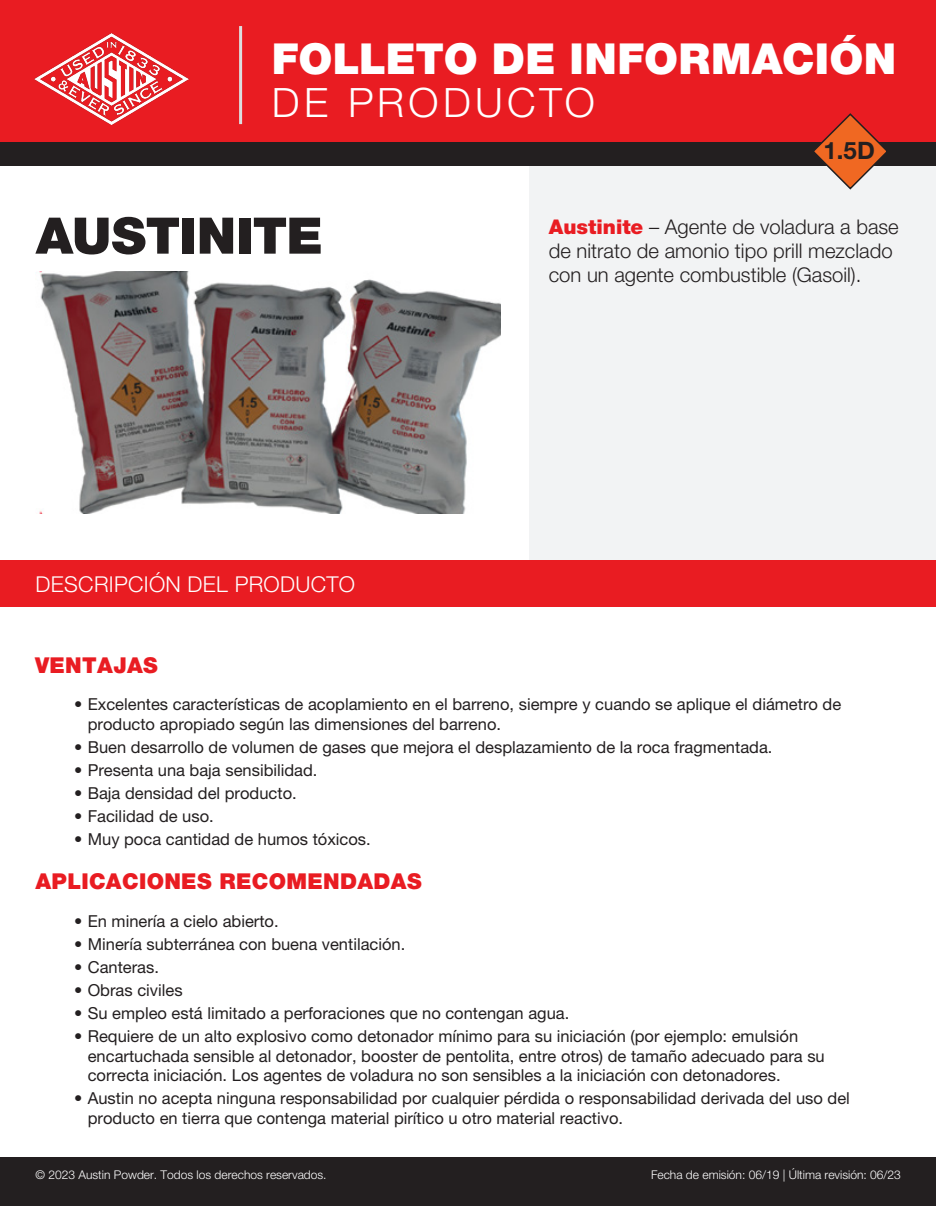
<style>
.page{position:relative;width:936px;height:1206px;background:#fff}
.page>*{position:absolute;margin:0;border:0;box-sizing:border-box;transform-origin:0 0}
.t1{font:900 50.4px "Helvetica Neue CE";letter-spacing:-.015em;color:#231f20}
.t2{font:900 42.75px "Helvetica Neue CE";letter-spacing:.005em;color:#fff}
.t3{font:300 40.5px "Helvetica Neue CE";letter-spacing:.105em;color:#fff}
.t4{font:700 24px "Helvetica Neue CE";color:#231f20}
.t5{font:900 21.9px "Helvetica Neue CE";letter-spacing:.015em;color:#e91c22}
.t6{font:300 21.9px "Helvetica Neue CE";letter-spacing:.015em;color:#fff}
.t7{font:300 20.25px/24px "Helvetica Neue CE";color:#231f20}
.t8{font:16.5px/19.5px "Helvetica Neue CE";color:#231f20}
.t9{font:300 12px "Helvetica Neue CE";color:#fff}
.s1{font-weight:900;color:#e91c22}
</style>
<div class="page">
<div style="left:529px;top:159px;width:406px;height:424px;background:#f2f3f4"></div>
<div style="left:0;top:0;width:935px;height:143px;background:#e91c22"></div>
<img style="left:34px;top:34px;width:154px;height:90px">
<hr style="left:239px;top:26px;width:3px;height:98px;background:#dcdddf">
<div style="left:0;top:142px;width:935px;height:23px;background:#231f20"></div>
<svg style="left:810px;top:113px;width:79px;height:77px"></svg>
<div style="left:0;top:1157px;width:935px;height:48px;background:#231f20"></div>
<div style="left:0;top:560px;width:935px;height:47px;background:#e91c22"></div>
<img style="left:39px;top:271px;width:461px;height:242px">
<p class="t2" style="left:272px;top:33px;width:625px">FOLLETO DE INFORMACIÓN</p>
<p class="t3" style="left:272px;top:78px;width:324px">DE PRODUCTO</p>
<p class="t1" style="left:36px;top:204px;width:288px">AUSTINITE</p>
<p class="t6" style="left:36px;top:570px;width:321px">DESCRIPCIÓN DEL PRODUCTO</p>
<p class="t4" style="left:823px;top:136px;width:53px">1.5D</p>
<p class="t7" style="left:548px;top:216px;width:351px"><span class="s1">Austinite</span> – Agente de voladura a base de nitrato de amonio tipo prill mezclado con un agente combustible (Gasoil).</p>
<p class="t5" style="left:35px;top:651px;width:124px">VENTAJAS</p>
<p class="t8" style="left:88px;top:696px;width:754px;text-indent:-14px">• Excelentes características de acoplamiento en el barreno, siempre y cuando se aplique el diámetro de producto apropiado según las dimensiones del barreno.</p>
<p class="t8" style="left:74px;top:738px;width:699px">• Buen desarrollo de volumen de gases que mejora el desplazamiento de la roca fragmentada.</p>
<p class="t8" style="left:74px;top:761px;width:245px">• Presenta una baja sensibilidad.</p>
<p class="t8" style="left:74px;top:784px;width:224px">• Baja densidad del producto.</p>
<p class="t8" style="left:74px;top:807px;width:141px">• Facilidad de uso.</p>
<p class="t8" style="left:74px;top:830px;width:298px">• Muy poca cantidad de humos tóxicos.</p>
<p class="t5" style="left:35px;top:867px;width:387px">APLICACIONES RECOMENDADAS</p>
<p class="t8" style="left:74px;top:912px;width:206px">• En minería a cielo abierto.</p>
<p class="t8" style="left:74px;top:935px;width:332px">• Minería subterránea con buena ventilación.</p>
<p class="t8" style="left:74px;top:958px;width:86px">• Canteras.</p>
<p class="t8" style="left:74px;top:981px;width:110px">• Obras civiles</p>
<p class="t8" style="left:74px;top:1004px;width:496px">• Su empleo está limitado a perforaciones que no contengan agua.</p>
<p class="t8" style="left:88px;top:1027px;width:738px;text-indent:-14px">• Requiere de un alto explosivo como detonador mínimo para su iniciación (por ejemplo: emulsión encartuchada sensible al detonador, booster de pentolita, entre otros) de tamaño adecuado para su correcta iniciación. Los agentes de voladura no son sensibles a la iniciación con detonadores.</p>
<p class="t8" style="left:88px;top:1089px;width:763px;text-indent:-14px">• Austin no acepta ninguna responsabilidad por cualquier pérdida o responsabilidad derivada del uso del producto en tierra que contenga material pirítico u otro material reactivo.</p>
<p class="t9" style="left:35px;top:1167px;width:292px">© 2023 Austin Powder. Todos los derechos reservados.</p>
<p class="t9" style="left:650px;top:1167px;width:251px">Fecha de emisión: 06/19 | Última revisión: 06/23</p>
</div>
